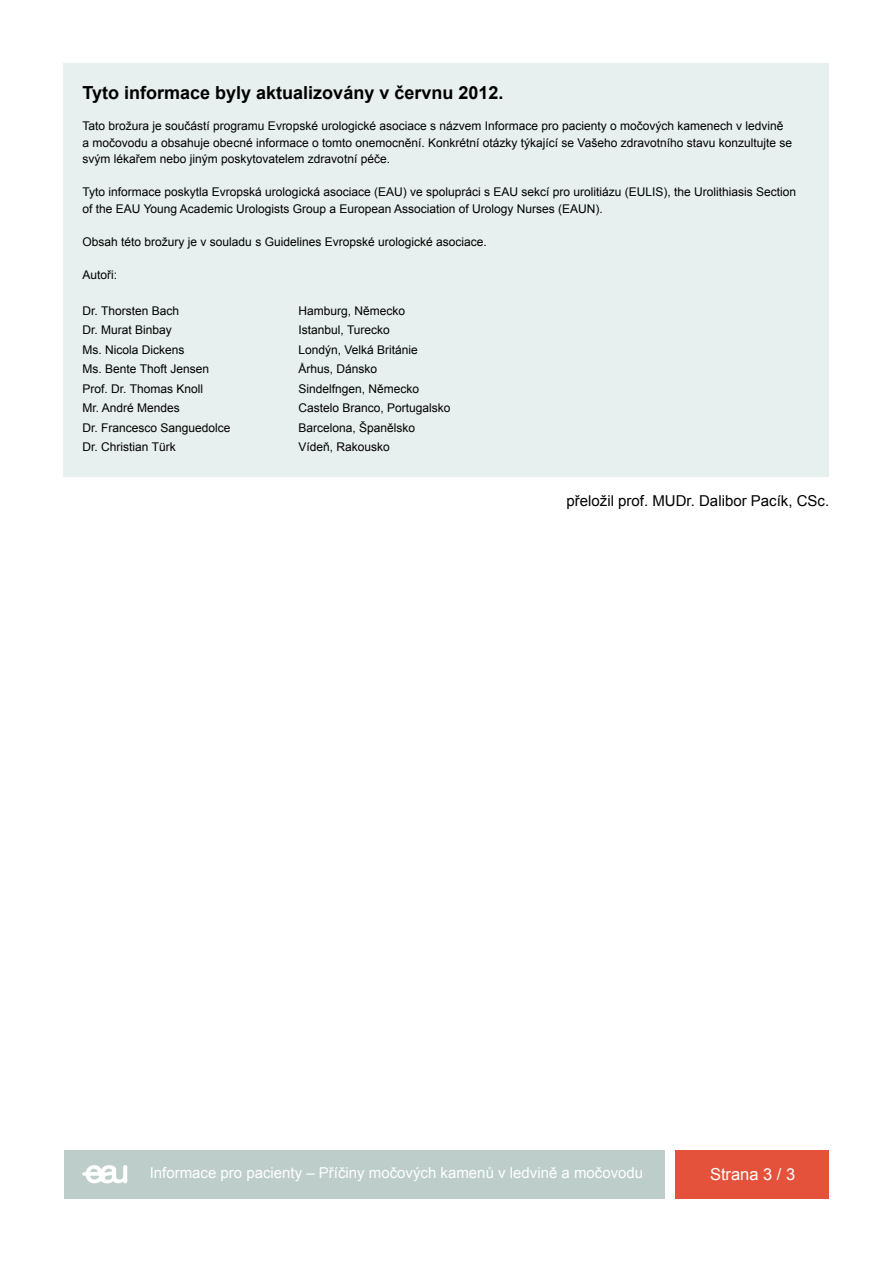
<style>
.page{position:relative;width:893px;height:1263px;background:#fff}
.page>*{position:absolute;margin:0;border:0;box-sizing:border-box;transform-origin:0 0}
.t1{font:700 18px "Arial";color:#000}
.t2{font:16.5px "Arial";color:#fff}
.t3{font:15px "Arial";color:#fff}
.t4{font:15px "Arial";color:#000}
.t5{font:12px/16.5px "Arial";color:#000}
</style>
<div class="page">
<div style="left:64px;top:1150px;width:600px;height:49px;background:#bdceca"></div>
<div style="left:675px;top:1150px;width:154px;height:49px;background:#e5523b"></div>
<svg style="left:82px;top:1165px;width:45px;height:18px"></svg>
<div style="left:64px;top:64px;width:765px;height:413px;background:#e7f0ee"></div>
<h1 class="t1" style="left:83px;top:81px;width:422px">Tyto informace byly aktualizovány v červnu 2012.</h1>
<p class="t5" style="left:83px;top:118px;width:711px">Tato brožura je součástí programu Evropské urologické asociace s názvem Informace pro pacienty o močových kamenech v ledvině a močovodu a obsahuje obecné informace o tomto onemocnění. Konkrétní otázky týkající se Vašeho zdravotního stavu konzultujte se svým lékařem nebo jiným poskytovatelem zdravotní péče.</p>
<p class="t5" style="left:83px;top:184px;width:715px">Tyto informace poskytla Evropská urologická asociace (EAU) ve spolupráci s EAU sekcí pro urolitiázu (EULIS), the Urolithiasis Section of the EAU Young Academic Urologists Group a European Association of Urology Nurses (EAUN).</p>
<p class="t5" style="left:83px;top:233px;width:406px">Obsah této brožury je v souladu s Guidelines Evropské urologické asociace.</p>
<p class="t5" style="left:83px;top:266px;width:36px">Autoři:</p>
<p class="t5" style="left:83px;top:302px;width:98px">Dr. Thorsten Bach</p>
<p class="t5" style="left:299px;top:302px;width:108px">Hamburg, Německo</p>
<p class="t5" style="left:83px;top:322px;width:91px">Dr. Murat Binbay</p>
<p class="t5" style="left:299px;top:322px;width:93px">Istanbul, Turecko</p>
<p class="t5" style="left:83px;top:341px;width:104px">Ms. Nicola Dickens</p>
<p class="t5" style="left:299px;top:341px;width:121px">Londýn, Velká Británie</p>
<p class="t5" style="left:83px;top:361px;width:128px">Ms. Bente Thoft Jensen</p>
<p class="t5" style="left:299px;top:361px;width:80px">Århus, Dánsko</p>
<p class="t5" style="left:83px;top:380px;width:122px">Prof. Dr. Thomas Knoll</p>
<p class="t5" style="left:299px;top:380px;width:122px">Sindelfngen, Německo</p>
<p class="t5" style="left:83px;top:400px;width:99px">Mr. André Mendes</p>
<p class="t5" style="left:299px;top:400px;width:154px">Castelo Branco, Portugalsko</p>
<p class="t5" style="left:83px;top:419px;width:150px">Dr. Francesco Sanguedolce</p>
<p class="t5" style="left:299px;top:419px;width:118px">Barcelona, Španělsko</p>
<p class="t5" style="left:83px;top:439px;width:95px">Dr. Christian Türk</p>
<p class="t5" style="left:299px;top:439px;width:93px">Vídeň, Rakousko</p>
<p class="t4" style="left:567px;top:491px;width:264px">přeložil prof. MUDr. Dalibor Pacík, CSc.</p>
<p class="t3" style="left:150px;top:1163px;width:495px">Informace pro pacienty – Příčiny močových kamenů v ledvině a močovodu</p>
<h2 class="t2" style="left:710px;top:1164px;width:87px">Strana 3 / 3</h2>
</div>
